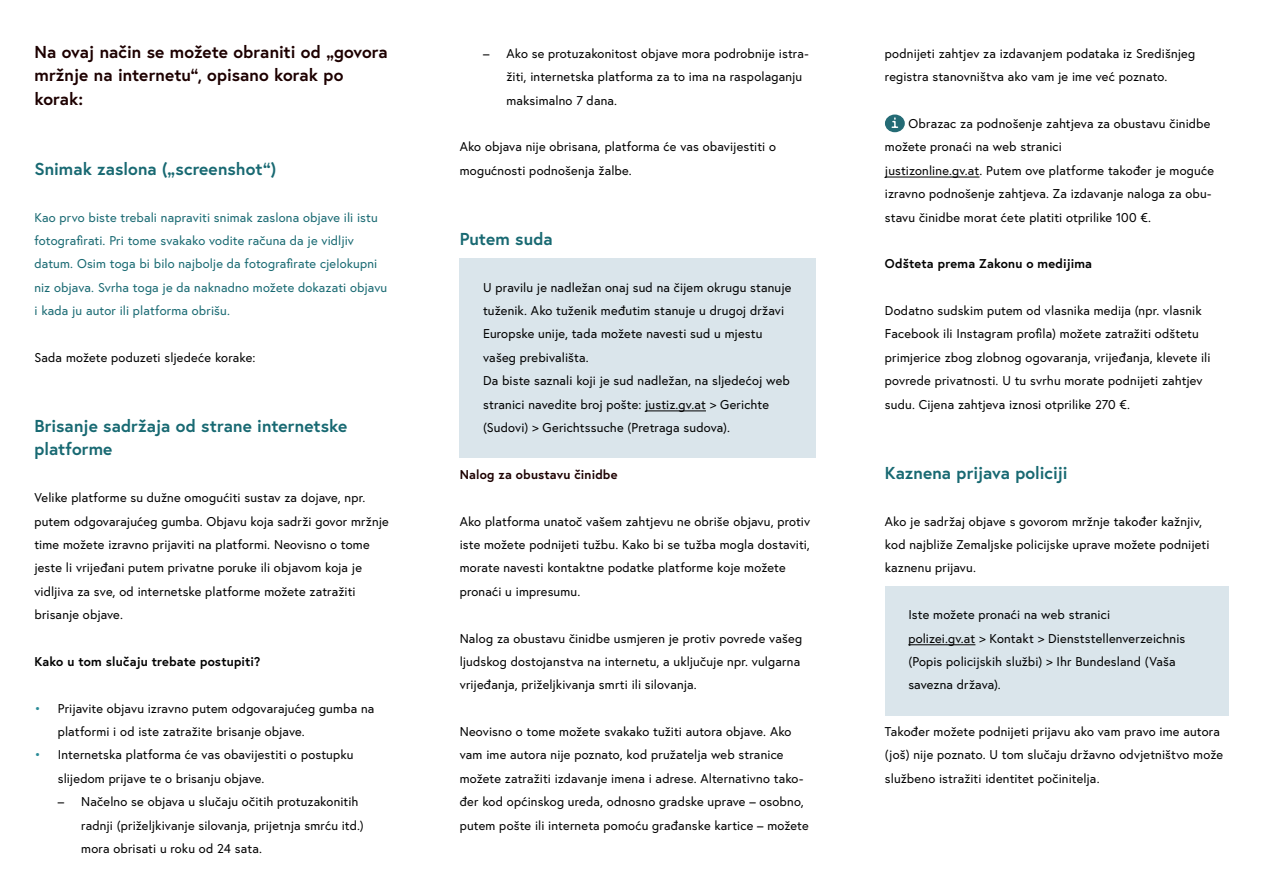
<style>
.page{position:relative;width:1263px;height:893px;background:#fff}
.page>*{position:absolute;margin:0;border:0;box-sizing:border-box;transform-origin:0 0}
.h2_ohne_Nummerierung_Türkis{font:700 17.25px/23.4px "Europa Austria";color:#186972}
.h2_ohne_Nummerierung{font:700 17.25px/23.4px "Europa Austria";color:#1d0000}
.Infobox_p_Infobox{font:12.75px/23.4px "Europa Austria";letter-spacing:.01em;color:#000}
.t1{font:12.75px/23.4px "Europa Austria";letter-spacing:.01em;color:#186972}
.h3-nezu{font:700 12.75px "Europa Austria";letter-spacing:.015em;color:#000}
.h3-nezu-2{font:700 12.75px "Europa Austria";letter-spacing:.015em;color:#1d0000}
.s1{color:#2c8c98}
</style>
<div class="page">
<div style="left:460px;top:258px;width:356px;height:200px;background:#dae5eb"></div>
<hr style="left:645px;top:411px;width:61px;height:1px;background:#000">
<hr style="left:885px;top:177px;width:94px;height:1px;background:#000">
<div style="left:885px;top:586px;width:343px;height:129px;background:#dae5eb"></div>
<hr style="left:908px;top:644px;width:67px;height:1px;background:#000">
<div style="left:886px;top:115px;width:18px;height:16px;background:#246b75;border-radius:50%"></div>
<div style="left:885px;top:115px;width:20px;height:17px;border:2px solid #246b75;border-radius:50%"></div>
<svg style="left:891px;top:117px;width:8px;height:12px"></svg>
<h1 class="h2_ohne_Nummerierung" style="left:34px;top:40px;width:355px">Na ovaj način se možete obraniti od „govora mržnje na internetu“, opisano korak po korak:</h1>
<h2 class="h2_ohne_Nummerierung_Türkis" style="left:34px;top:157px;width:243px">Snimak zaslona („screenshot“)</h2>
<p class="t1" style="left:34px;top:205px;width:354px">Kao prvo biste trebali napraviti snimak zaslona objave ili istu fotografirati. Pri tome svakako vodite računa da je vidljiv datum. Osim toga bi bilo najbolje da fotografirate cjelokupni niz objava. Svrha toga je da naknadno možete dokazati objavu i kada ju autor ili platforma obrišu.</p>
<p class="Infobox_p_Infobox" style="left:34px;top:345px;width:223px">Sada možete poduzeti sljedeće korake:</p>
<h2 class="h2_ohne_Nummerierung_Türkis" style="left:34px;top:414px;width:314px">Brisanje sadržaja od strane internetske platforme</h2>
<p class="Infobox_p_Infobox" style="left:34px;top:486px;width:356px">Velike platforme su dužne omogućiti sustav za dojave, npr. putem odgovarajućeg gumba. Objavu koja sadrži govor mržnje time možete izravno prijaviti na platformi. Neovisno o tome jeste li vrijeđani putem privatne poruke ili objavom koja je vidljiva za sve, od internetske platforme možete zatražiti brisanje objave.</p>
<h3 class="h3-nezu" style="left:34px;top:653px;width:227px">Kako u tom slučaju trebate postupiti?</h3>
<p class="Infobox_p_Infobox" style="left:58px;top:696px;width:318px;text-indent:-23px"><span class="s1">•</span> Prijavite objavu izravno putem odgovarajućeg gumba na platformi i od iste zatražite brisanje objave.</p>
<p class="Infobox_p_Infobox" style="left:58px;top:743px;width:297px;text-indent:-23px"><span class="s1">•</span> Internetska platforma će vas obavijestiti o postupku slijedom prijave te o brisanju objave.</p>
<p class="Infobox_p_Infobox" style="left:81px;top:790px;width:284px;text-indent:-23px">– Načelno se objava u slučaju očitih protuzakonitih radnji (priželjkivanje silovanja, prijetnja smrću itd.) mora obrisati u roku od 24 sata.</p>
<p class="Infobox_p_Infobox" style="left:506px;top:41px;width:304px;text-indent:-23px">– Ako se protuzakonitost objave mora podrobnije istra&shy;žiti, internetska platforma za to ima na raspolaganju maksimalno 7 dana.</p>
<p class="Infobox_p_Infobox" style="left:460px;top:135px;width:318px">Ako objava nije obrisana, platforma će vas obavijestiti o mogućnosti podnošenja žalbe.</p>
<h2 class="h2_ohne_Nummerierung_Türkis" style="left:460px;top:227px;width:94px">Putem suda</h2>
<p class="Infobox_p_Infobox" style="left:483px;top:275px;width:310px">U pravilu je nadležan onaj sud na čijem okrugu stanuje tuženik. Ako tuženik međutim stanuje u drugoj državi Europske unije, tada možete navesti sud u mjestu vašeg prebivališta.<br>Da biste saznali koji je sud nadležan, na sljedećoj web stranici navedite broj pošte: justiz.gv.at &gt; Gerichte (Sudovi) &gt; Gerichtssuche (Pretraga sudova).</p>
<h3 class="h3-nezu-2" style="left:460px;top:466px;width:159px">Nalog za obustavu činidbe</h3>
<p class="Infobox_p_Infobox" style="left:460px;top:509px;width:352px">Ako platforma unatoč vašem zahtjevu ne obriše objavu, protiv iste možete podnijeti tužbu. Kako bi se tužba mogla dostaviti, morate navesti kontaktne podatke platforme koje možete pronaći u impresumu.</p>
<p class="Infobox_p_Infobox" style="left:460px;top:626px;width:344px">Nalog za obustavu činidbe usmjeren je protiv povrede vašeg ljudskog dostojanstva na internetu, a uključuje npr. vulgarna vrijeđanja, priželjkivanja smrti ili silovanja.</p>
<p class="Infobox_p_Infobox" style="left:460px;top:720px;width:351px">Neovisno o tome možete svakako tužiti autora objave. Ako vam ime autora nije poznato, kod pružatelja web stranice možete zatražiti izdavanje imena i adrese. Alternativno tako&shy;đer kod općinskog ureda, odnosno gradske uprave – osobno, putem pošte ili interneta pomoću građanske kartice – možete</p>
<p class="Infobox_p_Infobox" style="left:885px;top:41px;width:312px">podnijeti zahtjev za izdavanjem podataka iz Središnjeg registra stanovništva ako vam je ime već poznato.</p>
<p class="Infobox_p_Infobox" style="left:885px;top:112px;width:331px;text-indent:24px">Obrazac za podnošenje zahtjeva za obustavu činidbe možete pronaći na web stranici<br>justizonline.gv.at. Putem ove platforme također je moguće izravno podnošenje zahtjeva. Za izdavanje naloga za obu&shy;stavu činidbe morat ćete platiti otprilike 100 €.</p>
<p class="h3-nezu" style="left:885px;top:255px;width:209px">Odšteta prema Zakonu o medijima</p>
<p class="Infobox_p_Infobox" style="left:885px;top:299px;width:327px">Dodatno sudskim putem od vlasnika medija (npr. vlasnik Facebook ili Instagram profila) možete zatražiti odštetu primjerice zbog zlobnog ogovaranja, vrijeđanja, klevete ili povrede privatnosti. U tu svrhu morate podnijeti zahtjev sudu. Cijena zahtjeva iznosi otprilike 270 €.</p>
<h2 class="h2_ohne_Nummerierung_Türkis" style="left:885px;top:461px;width:184px">Kaznena prijava policiji</h2>
<p class="Infobox_p_Infobox" style="left:885px;top:509px;width:326px">Ako je sadržaj objave s govorom mržnje također kažnjiv, kod najbliže Zemaljske policijske uprave možete podnijeti kaznenu prijavu.</p>
<p class="Infobox_p_Infobox" style="left:908px;top:603px;width:278px">Iste možete pronaći na web stranici<br>polizei.gv.at &gt; Kontakt &gt; Dienststellenverzeichnis (Popis policijskih službi) &gt; Ihr Bundesland (Vaša savezna država).</p>
<p class="Infobox_p_Infobox" style="left:885px;top:720px;width:340px">Također možete podnijeti prijavu ako vam pravo ime autora (još) nije poznato. U tom slučaju državno odvjetništvo može službeno istražiti identitet počinitelja.</p>
</div>
